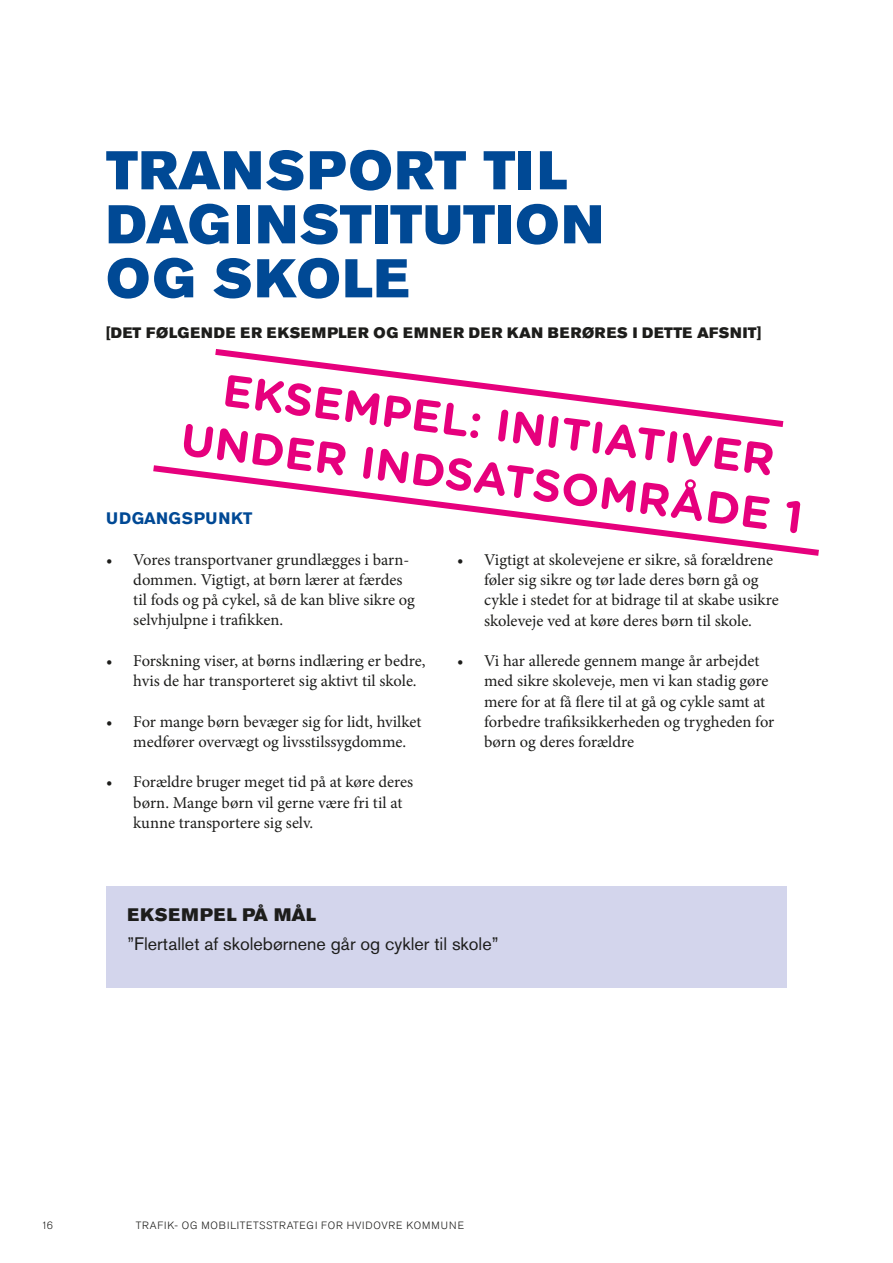
<style>
.page{position:relative;width:893px;height:1263px;background:#fff}
.page>*{position:absolute;margin:0;border:0;box-sizing:border-box;transform-origin:0 0}
.t1{font:54px/54px "Akzidenz Grotesk Std Super";letter-spacing:.03em;color:#004995}
.t2{font:700 45px/53.8px "Gotham Rounded";color:#e6007d;text-align:center}
.t3{font:18px "Akzidenz Grotesk Std";color:#1d1d1b}
.t4{font:18px "Akzidenz Grotesk Std Super";letter-spacing:.04em;color:#1d1d1b}
.t5{font:16.5px/20.2px "Minion Pro";color:#1d1d1b}
.t6{font:700 16.5px "Akzidenz Grotesk Std";letter-spacing:.03em;color:#004995}
.t7{font:15px "Akzidenz Grotesk Std Super";letter-spacing:.045em;color:#1d1d1b}
.t8{font:300 10.5px "Akzidenz Grotesk Std";letter-spacing:.08em;color:#1d1d1b}
</style>
<div class="page">
<div style="left:106px;top:886px;width:681px;height:102px;background:#d3d5ec"></div>
<svg style="left:215px;top:349px;width:569px;height:78px"></svg>
<svg style="left:153px;top:465px;width:666px;height:91px"></svg>
<h1 class="t1" style="left:106px;top:144px;width:499px">TRANSPORT TIL<br>DAGINSTITUTION<br>OG SKOLE</h1>
<p class="t7" style="left:106px;top:324px;width:656px">[DET FØLGENDE ER EKSEMPLER OG EMNER DER KAN BERØRES I DETTE AFSNIT]</p>
<h2 class="t2" style="left:191px;top:360px;width:628px;rotate:7deg">EKSEMPEL: INITIATIVER<br>UNDER INDSATSOMRÅDE 1</h2>
<p class="t6" style="left:106px;top:509px;width:148px">UDGANGSPUNKT</p>
<p class="t5" style="left:133px;top:549px;width:283px;text-indent:-27px">• Vores transportvaner grundlægges i barn&shy;dommen. Vigtigt, at børn lærer at færdes til fods og på cykel, så de kan blive sikre og selvhjulpne i trafikken.</p>
<p class="t5" style="left:133px;top:650px;width:294px;text-indent:-27px">• Forskning viser, at børns indlæring er bedre, hvis de har transporteret sig aktivt til skole.</p>
<p class="t5" style="left:133px;top:711px;width:290px;text-indent:-27px">• For mange børn bevæger sig for lidt, hvilket medfører overvægt og livsstilssygdomme.</p>
<p class="t5" style="left:133px;top:772px;width:281px;text-indent:-27px">• Forældre bruger meget tid på at køre deres børn. Mange børn vil gerne være fri til at kunne transportere sig selv.</p>
<p class="t5" style="left:484px;top:550px;width:296px;text-indent:-27px">• Vigtigt at skolevejene er sikre, så forældrene føler sig sikre og tør lade deres børn gå og cykle i stedet for at bidrage til at skabe usikre skoleveje ved at køre deres børn til skole.</p>
<p class="t5" style="left:484px;top:651px;width:292px;text-indent:-27px">• Vi har allerede gennem mange år arbejdet med sikre skoleveje, men vi kan stadig gøre mere for at få flere til at gå og cykle samt at forbedre trafiksikkerheden og trygheden for børn og deres forældre</p>
<p class="t4" style="left:128px;top:904px;width:190px">EKSEMPEL PÅ MÅL</p>
<p class="t3" style="left:128px;top:933px;width:372px">”Flertallet af skolebørnene går og cykler til skole”</p>
<p class="t8" style="left:41px;top:1219px;width:13px">16</p>
<p class="t8" style="left:136px;top:1219px;width:330px">TRAFIK- OG MOBILITETSSTRATEGI FOR HVIDOVRE KOMMUNE</p>
</div>
